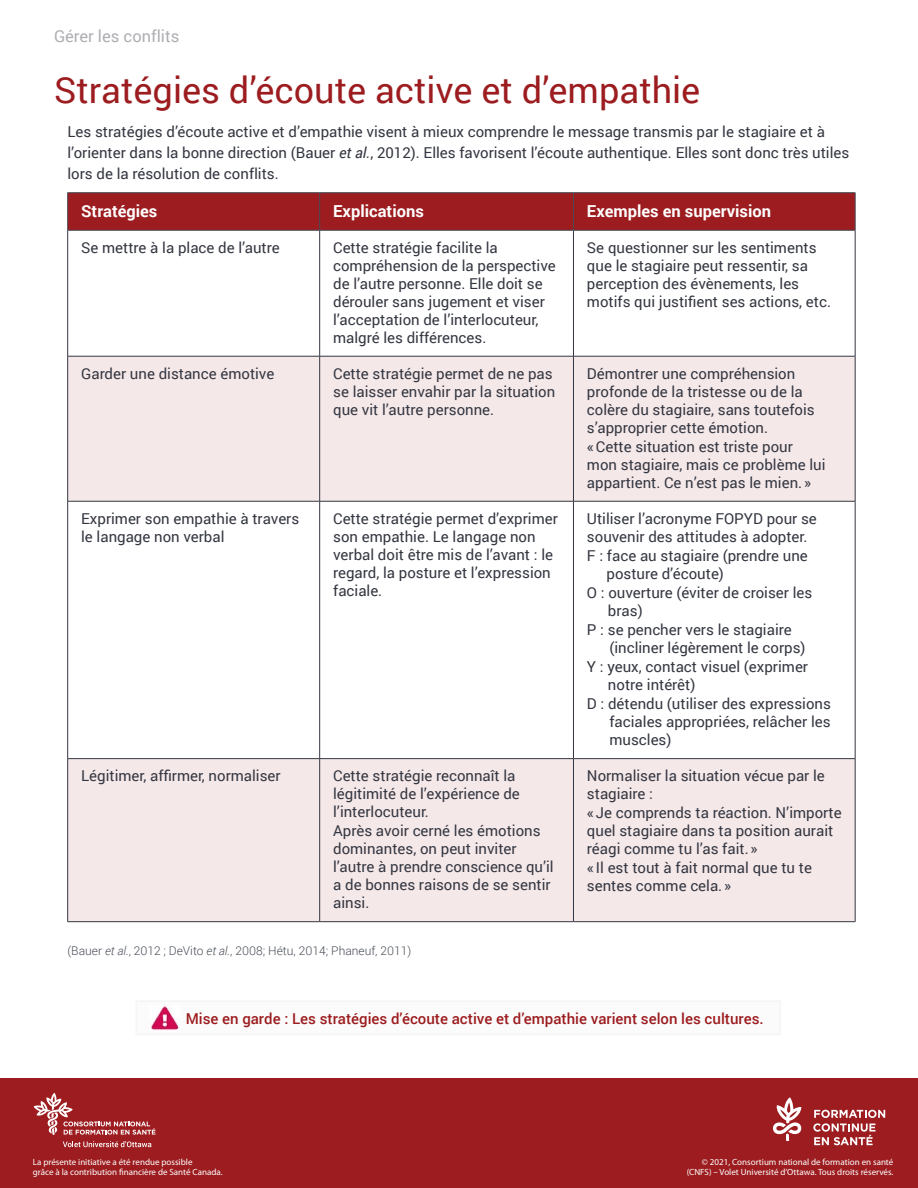
<style>
.page{position:relative;width:918px;height:1188px;background:#fff}
.page>*{position:absolute;margin:0;border:0;box-sizing:border-box;transform-origin:0 0}
.Heading_1_-_Title{font:36px "Roboto";color:#9c1c1f}
.Table_Heading_1{font:700 16.5px "Roboto";color:#fff}
.Titre_de_page{font:16.5px "Roboto";color:#aeafb3}
.Paragraph_Normal_-_T{font:15px/18px "Roboto";color:#343741}
.Paragraph{font:15px/21px "Roboto";color:#343741}
.Note{font:500 15px "Roboto";color:#9c1c1f}
.Citation{font:300 12px "Roboto";color:#474c55}
.Footer___white___rig{font:9px/10.8px "Myriad Pro";color:#fff;text-align:right}
.Footer___white___lef{font:9px "Myriad Pro";color:#fff}
.s1{font-style:italic}
</style>
<div class="page">
<div style="left:136px;top:1000px;width:645px;height:35px;background:#fbfbfb"></div>
<div style="left:68px;top:193px;width:787px;height:37px;background:#9c1c1f"></div>
<svg style="left:68px;top:357px;width:787px;height:564px;fill:#f5e8e9"></svg>
<hr style="left:319px;top:193px;width:1px;height:37px;background:#474c55">
<hr style="left:573px;top:193px;width:1px;height:37px;background:#474c55">
<hr style="left:319px;top:230px;width:1px;height:126px;background:#343741">
<hr style="left:573px;top:230px;width:1px;height:126px;background:#343741">
<hr style="left:68px;top:356px;width:252px;height:1px;background:#343741">
<hr style="left:320px;top:356px;width:253px;height:1px;background:#343741">
<hr style="left:319px;top:356px;width:1px;height:145px;background:#343741">
<hr style="left:573px;top:356px;width:282px;height:1px;background:#343741">
<hr style="left:573px;top:356px;width:1px;height:145px;background:#343741">
<hr style="left:68px;top:501px;width:252px;height:1px;background:#343741">
<hr style="left:320px;top:501px;width:253px;height:1px;background:#343741">
<hr style="left:319px;top:501px;width:1px;height:257px;background:#343741">
<hr style="left:573px;top:501px;width:282px;height:1px;background:#343741">
<hr style="left:573px;top:501px;width:1px;height:257px;background:#343741">
<hr style="left:68px;top:758px;width:252px;height:1px;background:#343741">
<hr style="left:320px;top:758px;width:253px;height:1px;background:#343741">
<hr style="left:319px;top:759px;width:1px;height:162px;background:#343741">
<hr style="left:573px;top:758px;width:282px;height:1px;background:#343741">
<hr style="left:573px;top:759px;width:1px;height:162px;background:#343741">
<hr style="left:67px;top:230px;width:1px;height:126px;background:#343741">
<hr style="left:855px;top:230px;width:1px;height:126px;background:#343741">
<hr style="left:67px;top:356px;width:1px;height:145px;background:#343741">
<hr style="left:855px;top:356px;width:1px;height:145px;background:#343741">
<hr style="left:67px;top:501px;width:1px;height:257px;background:#343741">
<hr style="left:855px;top:501px;width:1px;height:257px;background:#343741">
<hr style="left:67px;top:759px;width:1px;height:162px;background:#343741">
<hr style="left:855px;top:759px;width:1px;height:162px;background:#343741">
<hr style="left:68px;top:921px;width:252px;height:1px;background:#343741">
<hr style="left:320px;top:921px;width:253px;height:1px;background:#343741">
<hr style="left:573px;top:921px;width:282px;height:1px;background:#343741">
<hr style="left:68px;top:192px;width:252px;height:1px;background:#474c55">
<hr style="left:67px;top:193px;width:1px;height:37px;background:#474c55">
<hr style="left:320px;top:192px;width:253px;height:1px;background:#474c55">
<hr style="left:573px;top:192px;width:282px;height:1px;background:#474c55">
<hr style="left:855px;top:193px;width:1px;height:37px;background:#474c55">
<hr style="left:68px;top:230px;width:252px;height:1px;background:#474c55">
<hr style="left:320px;top:230px;width:253px;height:1px;background:#474c55">
<hr style="left:573px;top:230px;width:282px;height:1px;background:#474c55">
<img style="left:151px;top:1006px;width:28px;height:24px">
<div style="left:0;top:1078px;width:918px;height:110px;background:#9c1c1f"></div>
<svg style="left:34px;top:1093px;width:122px;height:42px"></svg>
<svg style="left:63px;top:1141px;width:88px;height:6px"></svg>
<svg style="left:813px;top:1110px;width:72px;height:35px"></svg>
<svg style="left:773px;top:1097px;width:28px;height:44px"></svg>
<h1 class="Titre_de_page" style="left:54px;top:24px;width:127px">Gérer les conflits</h1>
<h1 class="Heading_1_-_Title" style="left:54px;top:64px;width:648px">Stratégies d’écoute active et d’empathie</h1>
<p class="Paragraph" style="left:68px;top:121px;width:783px">Les stratégies d’écoute active et d’empathie visent à mieux comprendre le message transmis par le stagiaire et à l’orienter dans la bonne direction (Bauer <span class="s1">et al.</span>, 2012). Elles favorisent l’écoute authentique. Elles sont donc très utiles lors de la résolution de conflits.</p>
<h2 class="Table_Heading_1" style="left:81px;top:199px;width:78px">Stratégies</h2>
<h2 class="Table_Heading_1" style="left:333px;top:199px;width:92px">Explications</h2>
<h2 class="Table_Heading_1" style="left:587px;top:199px;width:186px">Exemples en supervision</h2>
<p class="Paragraph_Normal_-_T" style="left:81px;top:238px;width:200px">Se mettre à la place de l’autre</p>
<p class="Paragraph_Normal_-_T" style="left:333px;top:238px;width:224px">Cette stratégie facilite la compréhension de la perspective de l’autre personne. Elle doit se dérouler sans jugement et viser l’acceptation de l’interlocuteur, malgré les différences.</p>
<p class="Paragraph_Normal_-_T" style="left:587px;top:238px;width:246px">Se questionner sur les sentiments que le stagiaire peut ressentir, sa perception des évènements, les motifs qui justifient ses actions, etc.</p>
<p class="Paragraph_Normal_-_T" style="left:81px;top:364px;width:195px">Garder une distance émotive</p>
<p class="Paragraph_Normal_-_T" style="left:333px;top:364px;width:224px">Cette stratégie permet de ne pas se laisser envahir par la situation que vit l’autre personne.</p>
<p class="Paragraph_Normal_-_T" style="left:587px;top:364px;width:229px">Démontrer une compréhension profonde de la tristesse ou de la colère du stagiaire, sans toutefois s’approprier cette émotion.</p>
<p class="Paragraph_Normal_-_T" style="left:587px;top:437px;width:240px">«Cette situation est triste pour mon stagiaire, mais ce problème lui appartient. Ce n’est pas le mien. »</p>
<p class="Paragraph_Normal_-_T" style="left:81px;top:509px;width:220px">Exprimer son empathie à travers le langage non verbal</p>
<p class="Paragraph_Normal_-_T" style="left:333px;top:509px;width:226px">Cette stratégie permet d’exprimer son empathie. Le langage non verbal doit être mis de l’avant : le regard, la posture et l’expression faciale.</p>
<p class="Paragraph_Normal_-_T" style="left:587px;top:509px;width:231px">Utiliser l’acronyme FOPYD pour se souvenir des attitudes à adopter.</p>
<p class="Paragraph_Normal_-_T" style="left:606px;top:546px;width:203px;text-indent:-20px">F : face au stagiaire (prendre une posture d’écoute)</p>
<p class="Paragraph_Normal_-_T" style="left:608px;top:583px;width:206px;text-indent:-21px">O : ouverture (éviter de croiser les bras)</p>
<p class="Paragraph_Normal_-_T" style="left:609px;top:620px;width:198px;text-indent:-22px">P : se pencher vers le stagiaire (incliner légèrement le corps)</p>
<p class="Paragraph_Normal_-_T" style="left:608px;top:657px;width:202px;text-indent:-21px">Y : yeux, contact visuel (exprimer notre intérêt)</p>
<p class="Paragraph_Normal_-_T" style="left:609px;top:694px;width:223px;text-align:justify;text-indent:-22px">D : détendu (utiliser des expressions faciales appropriées, relâcher les muscles)</p>
<p class="Paragraph_Normal_-_T" style="left:81px;top:766px;width:201px">Légitimer, affirmer, normaliser</p>
<p class="Paragraph_Normal_-_T" style="left:333px;top:766px;width:188px">Cette stratégie reconnaît la légitimité de l’expérience de l’interlocuteur.</p>
<p class="Paragraph_Normal_-_T" style="left:333px;top:821px;width:222px">Après avoir cerné les émotions dominantes, on peut inviter l’autre à prendre conscience qu’il a de bonnes raisons de se sentir ainsi.</p>
<p class="Citation" style="left:68px;top:943px;width:345px">(Bauer <span class="s1">et al.</span>, 2012 ; DeVito <span class="s1">et al.</span>, 2008; Hétu, 2014; Phaneuf, 2011)</p>
<p class="Paragraph_Normal_-_T" style="left:587px;top:766px;width:239px">Normaliser la situation vécue par le stagiaire :</p>
<p class="Paragraph_Normal_-_T" style="left:587px;top:803px;width:256px">«Je comprends ta réaction. N’importe quel stagiaire dans ta position aurait réagi comme tu l’as fait. »</p>
<p class="Paragraph_Normal_-_T" style="left:587px;top:858px;width:227px">« Il est tout à fait normal que tu te sentes comme cela. »</p>
<p class="Note" style="left:186px;top:1008px;width:580px">Mise en garde : Les stratégies d’écoute active et d’empathie varient selon les cultures.</p>
<p class="Footer___white___lef" style="left:33px;top:1156px;width:161px">La présente initiative a été rendue possible</p>
<p class="Footer___white___lef" style="left:33px;top:1167px;width:191px">grâce à la contribution financière de Santé Canada.</p>
<p class="Footer___white___rig" style="left:687px;top:1156px;width:208px">© 2021, Consortium national de formation en santé (CNFS) – Volet Université d’Ottawa. Tous droits réservés.</p>
</div>
